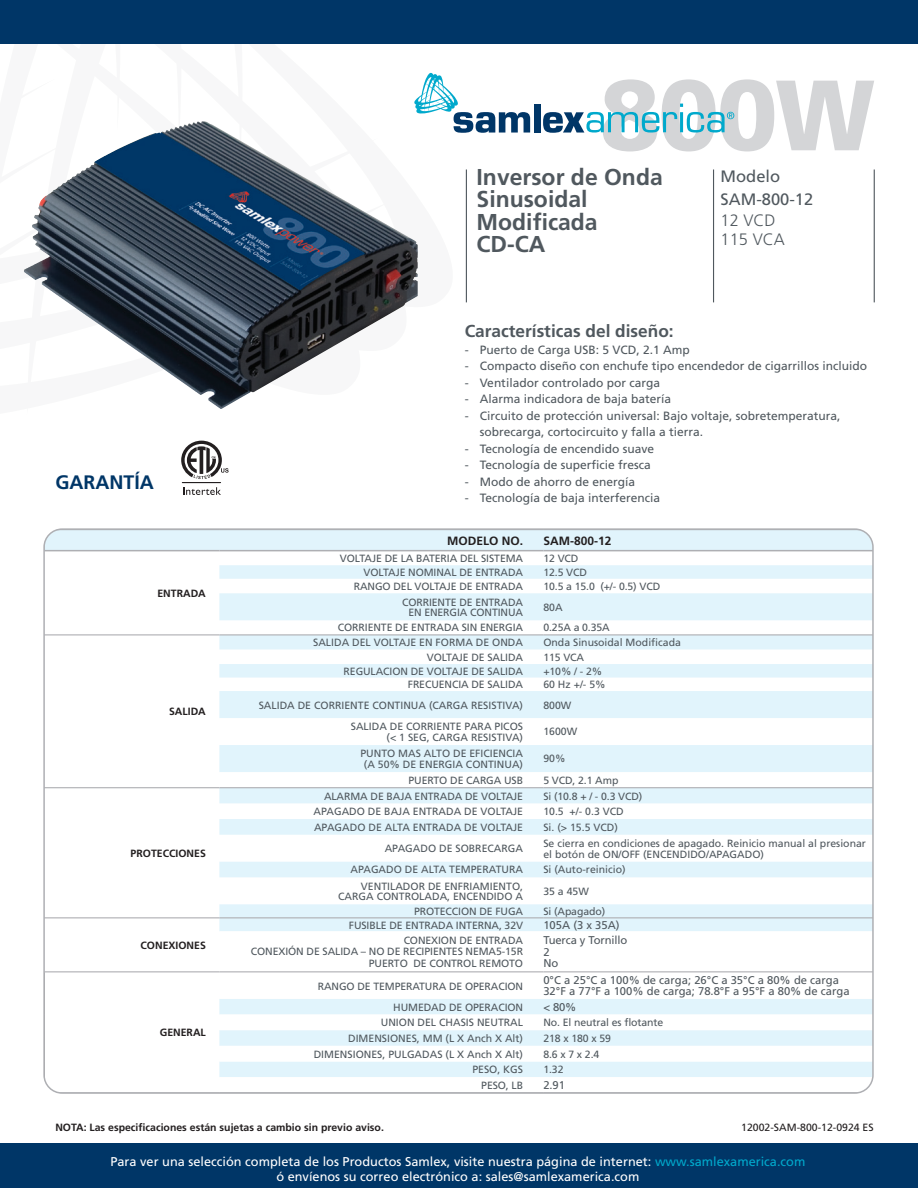
<style>
.page{position:relative;width:918px;height:1188px;background:#fff}
.page>*{position:absolute;margin:0;border:0;box-sizing:border-box;transform-origin:0 0}
.t1{font:900 99.75px "Frutiger LT Std";color:#d4d5d7}
.t2{font:700 22.95px/22.5px "Frutiger LT Std";color:#50585e}
.t3{font:700 19.5px "Frutiger LT Std";color:#003667}
.body{font:700 17.25px "Frutiger LT Std";color:#50585e}
.t4{font:16.5px/23.4px "Frutiger LT Std";color:#50585e}
.t5{font:300 16.5px/18.8px "Frutiger LT Std";color:#50585e}
.t6{font:12.75px/15px "Frutiger LT Std";color:#fff;text-align:center}
.t7{font:12px/16.5px "Frutiger LT Std";color:#50585e}
.t8{font:700 12px "Frutiger LT Std";color:#231f20}
.t9{font:11.25px/11.2px "Frutiger LT Std";color:#50585e}
.t10{font:10.5px/10.5px "Frutiger LT Std";letter-spacing:-.005em;color:#50585e;text-align:right}
.t11{font:700 10.5px "Frutiger LT Std";color:#231f20}
.t12{font:10.5px "Frutiger LT Std";color:#231f20}
.s1{color:#00a9cc}
</style>
<div class="page">
<div style="left:0;top:0;width:918px;height:43px;background:#003667"></div>
<div style="left:0;top:1143px;width:918px;height:45px;background:#003667"></div>
<div style="left:534px;top:104px;width:6px;height:29px;background:#003667"></div>
<svg style="left:414px;top:73px;width:116px;height:60px"></svg>
<svg style="left:543px;top:104px;width:191px;height:29px"></svg>
<hr style="left:713px;top:170px;width:1px;height:132px;background:#50585e">
<hr style="left:874px;top:170px;width:1px;height:132px;background:#50585e">
<hr style="left:466px;top:170px;width:1px;height:132px;background:#50585e">
<hr style="left:182px;top:482px;width:39px;height:1px;background:#231f20">
<svg style="left:181px;top:441px;width:48px;height:38px"></svg>
<svg style="left:183px;top:487px;width:38px;height:8px"></svg>
<svg style="left:219px;top:565px;width:652px;height:366px;fill:#e1f4fc"></svg>
<svg style="left:219px;top:972px;width:652px;height:119px"></svg>
<hr style="left:44px;top:1092px;width:175px;height:1px;background:#aeafb3">
<hr style="left:44px;top:634px;width:175px;height:1px;background:#aeafb3">
<hr style="left:44px;top:787px;width:175px;height:1px;background:#aeafb3">
<hr style="left:44px;top:917px;width:175px;height:1px;background:#aeafb3">
<hr style="left:44px;top:971px;width:175px;height:1px;background:#aeafb3">
<div style="left:46px;top:531px;width:825px;height:19px;background:#e1f4fc"></div>
<hr style="left:543px;top:529px;width:330px;height:1px;background:#aeafb3">
<hr style="left:44px;top:550px;width:175px;height:1px;background:#aeafb3">
<hr style="left:219px;top:550px;width:324px;height:1px;background:#aeafb3">
<hr style="left:543px;top:550px;width:330px;height:1px;background:#aeafb3">
<hr style="left:219px;top:634px;width:324px;height:1px;background:#aeafb3">
<hr style="left:543px;top:634px;width:330px;height:1px;background:#aeafb3">
<hr style="left:219px;top:787px;width:324px;height:1px;background:#aeafb3">
<hr style="left:543px;top:787px;width:330px;height:1px;background:#aeafb3">
<hr style="left:219px;top:917px;width:324px;height:1px;background:#aeafb3">
<hr style="left:543px;top:917px;width:330px;height:1px;background:#aeafb3">
<hr style="left:219px;top:971px;width:324px;height:1px;background:#aeafb3">
<hr style="left:543px;top:971px;width:330px;height:1px;background:#aeafb3">
<hr style="left:543px;top:1092px;width:330px;height:1px;background:#aeafb3">
<img style="left:24px;top:121px;width:394px;height:288px">
<p class="t3" style="left:55px;top:471px;width:100px">GARANTÍA</p>
<p class="t11" style="left:157px;top:587px;width:50px">ENTRADA</p>
<p class="t11" style="left:169px;top:705px;width:38px">SALIDA</p>
<p class="t11" style="left:131px;top:847px;width:77px">PROTECCIONES</p>
<p class="t11" style="left:141px;top:939px;width:67px">CONEXIONES</p>
<h1 class="t1" style="left:600px;top:55px;width:277px">800W</h1>
<h3 class="t4" style="left:721px;top:165px;width:94px">Modelo<br>SAM-800-12</h3>
<h3 class="t5" style="left:721px;top:211px;width:66px">12 VCD<br>115 VCA</h3>
<h2 class="t2" style="left:477px;top:165px;width:188px">Inversor de Onda<br>Sinusoidal<br>Modificada</h2>
<p class="body" style="left:465px;top:321px;width:210px">Características del diseño:</p>
<p class="t7" style="left:465px;top:341px;width:227px">- Puerto de Carga USB: 5 VCD, 2.1 Amp</p>
<p class="t7" style="left:465px;top:358px;width:404px">- Compacto diseño con enchufe tipo encendedor de cigarrillos incluido</p>
<p class="t7" style="left:465px;top:374px;width:197px">- Ventilador controlado por carga</p>
<p class="t7" style="left:465px;top:391px;width:208px">- Alarma indicadora de baja batería</p>
<p class="t7" style="left:480px;top:407px;width:362px;text-indent:-15px">- Circuito de protección universal: Bajo voltaje, sobretemperatura, sobrecarga, cortocircuito y falla a tierra.</p>
<p class="t7" style="left:465px;top:440px;width:191px">- Tecnología de encendido suave</p>
<p class="t7" style="left:465px;top:457px;width:188px">- Tecnología de superficie fresca</p>
<p class="t7" style="left:465px;top:473px;width:172px">- Modo de ahorro de energía</p>
<p class="t7" style="left:465px;top:490px;width:197px">- Tecnología de baja interferencia</p>
<p class="t8" style="left:447px;top:533px;width:78px">MODELO NO.</p>
<p class="t8" style="left:543px;top:533px;width:70px">SAM-800-12</p>
<p class="t10" style="left:340px;top:553px;width:185px">VOLTAJE DE LA BATERIA DEL SISTEMA</p>
<p class="t10" style="left:543px;top:553px;width:37px">12 VCD</p>
<p class="t10" style="left:364px;top:567px;width:161px">VOLTAJE NOMINAL DE ENTRADA</p>
<p class="t10" style="left:543px;top:567px;width:45px">12.5 VCD</p>
<p class="t10" style="left:354px;top:581px;width:171px">RANGO DEL VOLTAJE DE ENTRADA</p>
<p class="t10" style="left:543px;top:581px;width:118px">10.5 a 15.0 (+/- 0.5) VCD</p>
<p class="t10" style="left:402px;top:597px;width:123px">CORRIENTE DE ENTRADA<br>EN ENERGIA CONTINUA</p>
<p class="t10" style="left:543px;top:602px;width:21px">80A</p>
<p class="t10" style="left:338px;top:622px;width:187px">CORRIENTE DE ENTRADA SIN ENERGIA</p>
<p class="t10" style="left:543px;top:622px;width:68px">0.25A a 0.35A</p>
<p class="t10" style="left:313px;top:638px;width:212px">SALIDA DEL VOLTAJE EN FORMA DE ONDA</p>
<p class="t10" style="left:543px;top:638px;width:139px">Onda Sinusoidal Modificada</p>
<p class="t10" style="left:427px;top:652px;width:98px">VOLTAJE DE SALIDA</p>
<p class="t10" style="left:543px;top:652px;width:42px">115 VCA</p>
<p class="t10" style="left:344px;top:666px;width:181px">REGULACION DE VOLTAJE DE SALIDA</p>
<p class="t10" style="left:543px;top:666px;width:60px">+10% / - 2%</p>
<p class="t10" style="left:408px;top:679px;width:117px">FRECUENCIA DE SALIDA</p>
<p class="t10" style="left:543px;top:679px;width:64px">60 Hz +/- 5%</p>
<p class="t10" style="left:259px;top:700px;width:266px">SALIDA DE CORRIENTE CONTINUA (CARGA RESISTIVA)</p>
<p class="t10" style="left:543px;top:700px;width:30px">800W</p>
<p class="t10" style="left:351px;top:721px;width:174px">SALIDA DE CORRIENTE PARA PICOS (&lt; 1 SEG, CARGA RESISTIVA)</p>
<p class="t10" style="left:543px;top:727px;width:35px">1600W</p>
<p class="t10" style="left:360px;top:748px;width:164px;text-align:center">PUNTO MAS ALTO DE EFICIENCIA (A 50% DE ENERGIA CONTINUA)</p>
<p class="t10" style="left:543px;top:754px;width:24px">90%</p>
<p class="t10" style="left:409px;top:775px;width:116px">PUERTO DE CARGA USB</p>
<p class="t10" style="left:543px;top:775px;width:77px">5 VCD, 2.1 Amp</p>
<p class="t10" style="left:324px;top:791px;width:201px">ALARMA DE BAJA ENTRADA DE VOLTAJE</p>
<p class="t10" style="left:543px;top:791px;width:101px">Si (10.8 + / - 0.3 VCD)</p>
<p class="t10" style="left:313px;top:806px;width:211px">APAGADO DE BAJA ENTRADA DE VOLTAJE</p>
<p class="t10" style="left:543px;top:806px;width:82px">10.5 +/- 0.3 VCD</p>
<p class="t10" style="left:314px;top:822px;width:211px">APAGADO DE ALTA ENTRADA DE VOLTAJE</p>
<p class="t10" style="left:543px;top:822px;width:76px">Si. (&gt; 15.5 VCD)</p>
<p class="t10" style="left:385px;top:843px;width:140px">APAGADO DE SOBRECARGA</p>
<p class="t10" style="left:543px;top:837px;width:324px;line-height:11.2px;text-align:left">Se cierra en condiciones de apagado. Reinicio manual al presionar el botón de ON/OFF (ENCENDIDO/APAGADO)</p>
<p class="t10" style="left:350px;top:865px;width:174px">APAGADO DE ALTA TEMPERATURA</p>
<p class="t10" style="left:543px;top:865px;width:84px">Si (Auto-reinicio)</p>
<p class="t10" style="left:338px;top:881px;width:186px">VENTILADOR DE ENFRIAMIENTO,<br>CARGA CONTROLADA, ENCENDIDO A</p>
<p class="t10" style="left:543px;top:886px;width:47px">35 a 45W</p>
<p class="t10" style="left:414px;top:906px;width:111px">PROTECCION DE FUGA</p>
<p class="t10" style="left:543px;top:906px;width:63px">Si (Apagado)</p>
<p class="t10" style="left:349px;top:920px;width:176px">FUSIBLE DE ENTRADA INTERNA, 32V</p>
<p class="t9" style="left:543px;top:920px;width:78px">105A (3 x 35A)</p>
<p class="t10" style="left:251px;top:935px;width:274px;line-height:11.2px">CONEXION DE ENTRADA<br>CONEXIÓN DE SALIDA – NO DE RECIPIENTES NEMA5-15R<br>PUERTO DE CONTROL REMOTO</p>
<p class="t9" style="left:543px;top:935px;width:86px">Tuerca y Tornillo<br>2<br>No</p>
<p class="t10" style="left:318px;top:981px;width:207px">RANGO DE TEMPERATURA DE OPERACION</p>
<p class="t9" style="left:543px;top:975px;width:308px">0°C a 25°C a 100% de carga; 26°C a 35°C a 80% de carga<br>32°F a 77°F a 100% de carga; 78.8°F a 95°F a 80% de carga</p>
<p class="t10" style="left:393px;top:1002px;width:131px">HUMEDAD DE OPERACION</p>
<p class="t9" style="left:543px;top:1001px;width:35px">&lt; 80%</p>
<p class="t10" style="left:381px;top:1017px;width:144px">UNION DEL CHASIS NEUTRAL</p>
<p class="t10" style="left:543px;top:1017px;width:122px">No. El neutral es flotante</p>
<p class="t10" style="left:348px;top:1033px;width:177px">DIMENSIONES, MM (L X Anch X Alt)</p>
<p class="t10" style="left:543px;top:1033px;width:69px">218 x 180 x 59</p>
<p class="t10" style="left:314px;top:1049px;width:211px">DIMENSIONES, PULGADAS (L X Anch X Alt)</p>
<p class="t10" style="left:543px;top:1049px;width:57px">8.6 x 7 x 2.4</p>
<p class="t10" style="left:472px;top:1064px;width:52px">PESO, KGS</p>
<p class="t10" style="left:543px;top:1064px;width:22px">1.32</p>
<p class="t10" style="left:481px;top:1080px;width:43px">PESO, LB</p>
<p class="t9" style="left:543px;top:1079px;width:23px">2.91</p>
<p class="t11" style="left:55px;top:1121px;width:330px">NOTA: Las especificaciones están sujetas a cambio sin previo aviso.</p>
<p class="t12" style="left:741px;top:1121px;width:134px">12002-SAM-800-12-0924 ES</p>
<p class="t11" style="left:160px;top:1027px;width:48px">GENERAL</p>
<p class="t6" style="left:110px;top:1155px;width:697px">Para ver una selección completa de los Productos Samlex, visite nuestra página de internet: <span class="s1">www.samlexamerica.com </span>ó envíenos su correo electrónico a: sales@samlexamerica.com</p>
</div>
